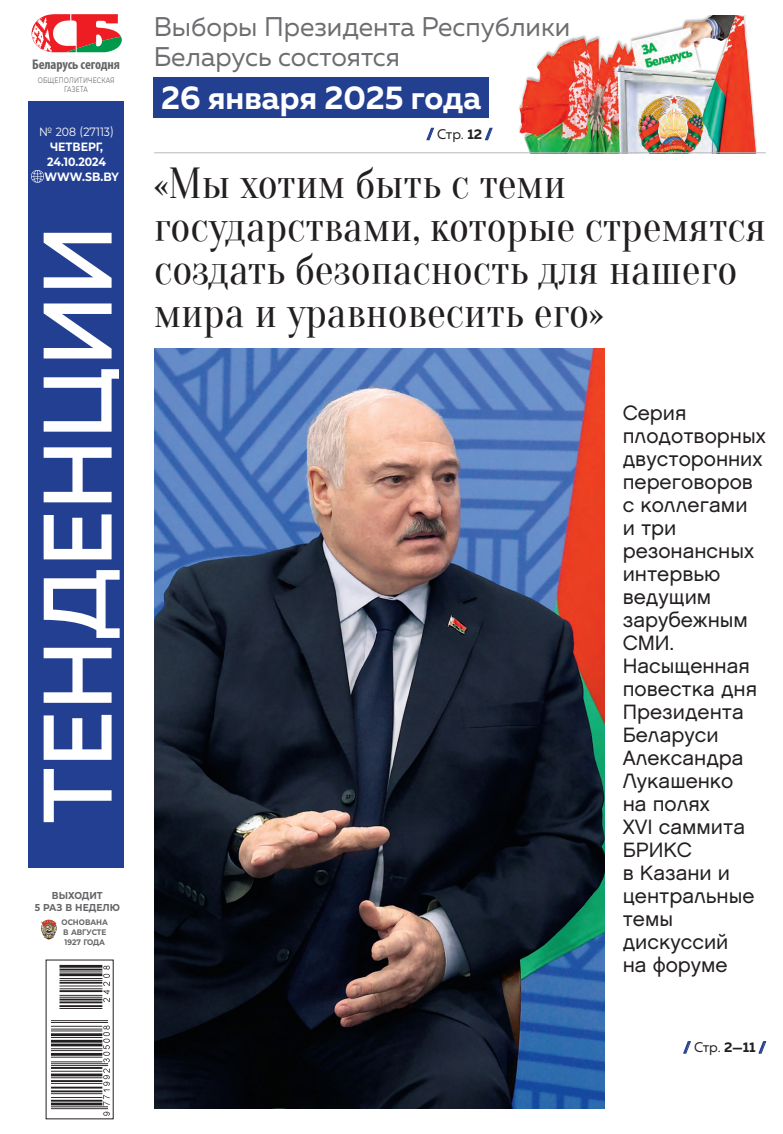
<style>
.page{position:relative;width:783px;height:1134px;background:#fff}
.page>*{position:absolute;margin:0;border:0;box-sizing:border-box;transform-origin:0 0}
.Zagolovok{font:500 97px "Muller";color:#fff;scale:.95 1}
.заг2{font:42.4px/43px "Oranienbaum";color:#231f20}
.t1{font:700 32.8px "Muller";color:#fff}
.t2{font:27px/30px "Muller";color:#6c6d70}
.надзаголовок{font:20.7px/23px "Chalet London Nineteen Sixty";color:#231f20}
.t3{font:14px "Muller";letter-spacing:-.02em;color:#231f20}
.t4{font:700 condensed 14px "Myriad Pro";letter-spacing:-.005em;color:#656568}
.t5{font:700 12px/15px "Montserrat";color:#fff;text-align:center;scale:.91 1}
.t6{font:700 10px/12px "Montserrat";color:#656568;text-align:center;scale:.91 1}
.t7{font:700 8px/10px "Montserrat";color:#656568;scale:.91 1}
.t8{font:7.9px/8.8px "Montserrat";letter-spacing:.035em;color:#656568;text-align:center;scale:.76 1}
.s1{font-weight:400}
.s2{font-size:88.3px}
.s3{font-weight:900;color:#233f91}
.s4{font-weight:700}
</style>
<div class="page">
<div style="left:154px;top:78px;width:335px;height:40px;background:#233f90"></div>
<img style="left:154px;top:349px;width:450px;height:760px">
<img style="left:41px;top:919px;width:16px;height:20px">
<img style="left:51px;top:964px;width:59px;height:152px">
<svg style="left:32px;top:14px;width:90px;height:38px"></svg>
<div style="left:28px;top:101px;width:96px;height:766px;background:#233f91"></div>
<svg style="left:31px;top:170px;width:12px;height:12px"></svg>
<img style="left:519px;top:15px;width:237px;height:137px">
<svg style="left:426px;top:128px;width:8px;height:13px"></svg>
<svg style="left:485px;top:128px;width:8px;height:13px"></svg>
<hr style="left:154px;top:152px;width:611px;height:1px;background:#b8b9bc">
<svg style="left:683px;top:1041px;width:8px;height:13px"></svg>
<svg style="left:758px;top:1041px;width:8px;height:13px"></svg>
<p class="t4" style="left:32px;top:56px;width:89px">Беларусь cегодня</p>
<p class="t8" style="left:38px;top:76px;width:103px">ОБЩЕПОЛИТИЧЕСКАЯ<br>ГАЗЕТА</p>
<p class="t5" style="left:39px;top:123px;width:84px"><span class="s1">№ 208 (27113)<br></span>ЧЕТВЕРГ,<br>24.10.2024</p>
<p class="t5" style="left:44px;top:168px;width:83px">WWW.SB.BY</p>
<p class="Zagolovok" style="left:18px;top:823px;width:631px;rotate:-90deg">ТЕН<span class="s2">Д</span>ЕНЦИИ</p>
<p class="t6" style="left:35px;top:889px;width:95px">ВЫХОДИТ<br>5 РАЗ В НЕДЕЛЮ</p>
<p class="t7" style="left:62px;top:917px;width:53px">ОСНОВАНА<br>В АВГУСТЕ<br>1927 ГОДА</p>
<p class="t2" style="left:154px;top:11px;width:418px">Выборы Президента Республики<br>Беларусь состоятся</p>
<p class="t1" style="left:161px;top:77px;width:322px">26 января 2025 года</p>
<p class="t3" style="left:426px;top:125px;width:67px"><span class="s3">/</span> Стр. <span class="s4">12</span> <span class="s3">/</span></p>
<p class="заг2" style="left:154px;top:163px;width:613px">«Мы хотим быть с теми государствами, которые стремятся создать безопасность для нашего мира и уравновесить его»</p>
<p class="надзаголовок" style="left:622px;top:401px;width:144px">Серия плодотворных двусторонних переговоров с коллегами<br>и три резонансных интервью ведущим зарубежным<br>СМИ.<br>Насыщенная повестка дня<br>Президента<br>Беларуси<br>Александра<br>Лукашенко<br>на полях<br>XVI саммита<br>БРИКС<br>в Казани и центральные темы дискуссий<br>на форуме</p>
<p class="t3" style="left:683px;top:1039px;width:84px"><span class="s3">/</span> Стр. <span class="s4">2—11</span> <span class="s3">/</span></p>
</div>
